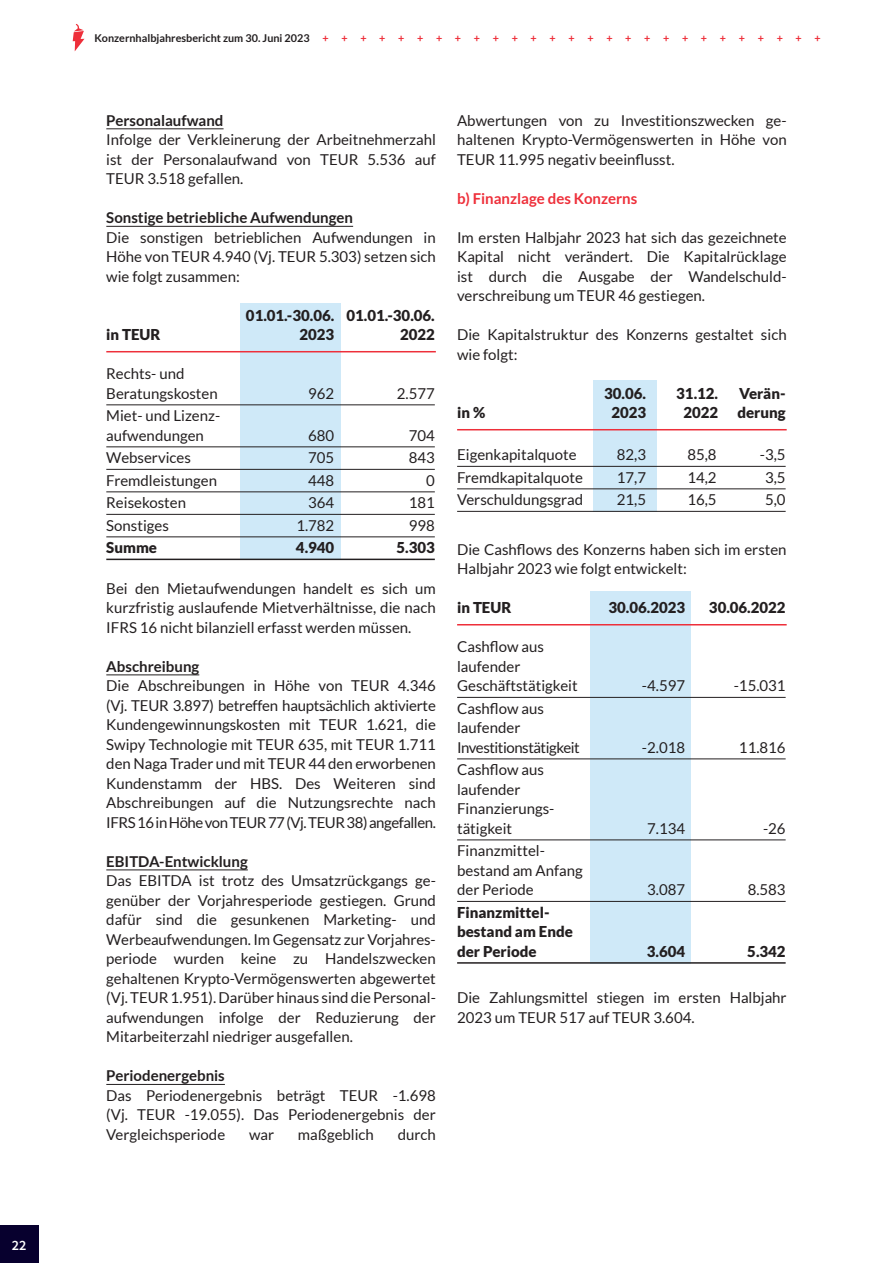
<style>
.page{position:relative;width:893px;height:1263px;background:#fff}
.page>*{position:absolute;margin:0;border:0;box-sizing:border-box;transform-origin:0 0}
.t1{font:15px/19.5px "Lato";color:#231f20;text-align:justify}
.t2{font:900 15px/19.5px "Lato";color:#231f20}
.t3{font:700 15px "Lato";color:#231f20}
.t4{font:15px/19.5px "Lato";letter-spacing:-.03em;color:#231f20}
.t5{font:700 15px "Lato";color:#ee2f3a}
.t6{font:600 14.25px "Source Sans Pro";color:#fff}
.t7{font:700 10.8px "Lato";color:#231f20}
.s1{color:#ee2f3a}
</style>
<div class="page">
<div style="left:0;top:1226px;width:38px;height:37px;background:#07002e"></div>
<svg style="left:73px;top:24px;width:11px;height:27px"></svg>
<div style="left:593px;top:380px;width:64px;height:132px;background:#cfe9f8"></div>
<div style="left:590px;top:591px;width:101px;height:372px;background:#cfe9f8"></div>
<div style="left:240px;top:303px;width:101px;height:255px;background:#cfe9f8"></div>
<hr style="left:106px;top:129px;width:118px;height:1px;background:#231f20">
<hr style="left:106px;top:226px;width:247px;height:1px;background:#231f20">
<hr style="left:106px;top:351px;width:330px;height:1px;background:#ee2f3a">
<hr style="left:106px;top:405px;width:329px;height:1px;background:#231f20">
<hr style="left:106px;top:447px;width:329px;height:1px;background:#231f20">
<hr style="left:106px;top:469px;width:329px;height:1px;background:#231f20">
<hr style="left:106px;top:492px;width:329px;height:1px;background:#231f20">
<hr style="left:106px;top:514px;width:329px;height:1px;background:#231f20">
<hr style="left:106px;top:537px;width:329px;height:1px;background:#231f20">
<hr style="left:106px;top:559px;width:329px;height:1px;background:#231f20">
<hr style="left:106px;top:675px;width:93px;height:1px;background:#231f20">
<hr style="left:106px;top:870px;width:142px;height:1px;background:#231f20">
<hr style="left:106px;top:1084px;width:119px;height:1px;background:#231f20">
<hr style="left:457px;top:429px;width:330px;height:1px;background:#ee2f3a">
<hr style="left:457px;top:466px;width:329px;height:1px;background:#231f20">
<hr style="left:457px;top:489px;width:329px;height:1px;background:#231f20">
<hr style="left:457px;top:511px;width:329px;height:1px;background:#231f20">
<hr style="left:457px;top:624px;width:330px;height:1px;background:#ee2f3a">
<hr style="left:457px;top:697px;width:329px;height:1px;background:#231f20">
<hr style="left:457px;top:759px;width:329px;height:1px;background:#231f20">
<hr style="left:457px;top:840px;width:329px;height:1px;background:#231f20">
<hr style="left:457px;top:901px;width:329px;height:1px;background:#231f20">
<hr style="left:457px;top:962px;width:329px;height:2px;background:#231f20">
<p class="t6" style="left:12px;top:1235px;width:16px">22</p>
<p class="t7" style="left:95px;top:32px;width:728px">Konzernhalbjahresbericht zum 30. Juni 2023 <span class="s1">+ + + + + + + + + + + + + + + + + + + + + + + + + + +</span></p>
<p class="t3" style="left:106px;top:112px;width:119px">Personalaufwand</p>
<p class="t1" style="left:106px;top:130px;width:331px">Infolge der Verkleinerung der Arbeitnehmerzahl ist der Personalaufwand von TEUR 5.536 auf TEUR 3.518 gefallen.</p>
<p class="t3" style="left:106px;top:209px;width:248px">Sonstige betriebliche Aufwendungen</p>
<p class="t1" style="left:106px;top:228px;width:331px">Die sonstigen betrieblichen Aufwendungen in Höhe von TEUR 4.940 (Vj. TEUR 5.303) setzen sich wie folgt zusammen:</p>
<p class="t2" style="left:246px;top:305px;width:190px">01.01.-30.06. 01.01.-30.06.</p>
<p class="t2" style="left:106px;top:325px;width:56px">in TEUR</p>
<p class="t2" style="left:299px;top:325px;width:36px">2023</p>
<p class="t2" style="left:400px;top:325px;width:36px">2022</p>
<p class="t1" style="left:106px;top:364px;width:113px">Rechts- und<br>Beratungskosten</p>
<p class="t1" style="left:308px;top:384px;width:28px">962</p>
<p class="t1" style="left:397px;top:384px;width:39px">2.577</p>
<p class="t1" style="left:106px;top:406px;width:115px">Miet- und Lizenz&shy;aufwendungen</p>
<p class="t1" style="left:308px;top:426px;width:28px">680</p>
<p class="t1" style="left:409px;top:426px;width:28px">704</p>
<p class="t1" style="left:106px;top:448px;width:86px">Webservices</p>
<p class="t1" style="left:308px;top:448px;width:28px">705</p>
<p class="t1" style="left:409px;top:448px;width:28px">843</p>
<p class="t1" style="left:106px;top:471px;width:112px">Fremdleistungen</p>
<p class="t1" style="left:308px;top:471px;width:28px">448</p>
<p class="t1" style="left:426px;top:471px;width:10px">0</p>
<p class="t1" style="left:106px;top:493px;width:81px">Reisekosten</p>
<p class="t1" style="left:308px;top:493px;width:28px">364</p>
<p class="t1" style="left:409px;top:493px;width:28px">181</p>
<p class="t1" style="left:106px;top:516px;width:64px">Sonstiges</p>
<p class="t1" style="left:296px;top:516px;width:39px">1.782</p>
<p class="t1" style="left:409px;top:516px;width:28px">998</p>
<p class="t2" style="left:106px;top:538px;width:52px">Summe</p>
<p class="t2" style="left:296px;top:538px;width:40px">4.940</p>
<p class="t2" style="left:396px;top:538px;width:40px">5.303</p>
<p class="t1" style="left:106px;top:579px;width:331px">Bei den Mietaufwendungen handelt es sich um kurzfristig auslaufende Mietverhältnisse, die nach IFRS 16 nicht bilanziell erfasst werden müssen.</p>
<p class="t3" style="left:106px;top:658px;width:94px">Abschreibung</p>
<p class="t1" style="left:106px;top:676px;width:331px">Die Abschreibungen in Höhe von TEUR 4.346 (Vj. TEUR 3.897) betreffen hauptsächlich aktivierte Kundengewinnungskosten mit TEUR 1.621, die Swipy Technologie mit TEUR 635, mit TEUR 1.711 den Naga Trader und mit TEUR 44 den erworbenen Kundenstamm der HBS. Des Weiteren sind Abschreibungen auf die Nutzungsrechte nach IFRS 16 in Höhe von TEUR 77 (Vj. TEUR 38) angefallen.</p>
<p class="t3" style="left:106px;top:853px;width:143px">EBITDA-Entwicklung</p>
<p class="t1" style="left:106px;top:871px;width:331px">Das EBITDA ist trotz des Umsatzrückgangs ge&shy;genüber der Vorjahresperiode gestiegen. Grund dafür sind die gesunkenen Marketing- und Werbeaufwendungen. Im Gegensatz zur Vorjahres&shy;periode wurden keine zu Handelszwecken gehaltenen Krypto-Vermögenswerten abgewertet (Vj. TEUR 1.951). Darüber hinaus sind die Personal&shy;aufwendungen infolge der Reduzierung der Mitarbeiterzahl niedriger ausgefallen.</p>
<p class="t3" style="left:106px;top:1067px;width:120px">Periodenergebnis</p>
<p class="t1" style="left:106px;top:1086px;width:331px">Das Periodenergebnis beträgt TEUR -1.698 (Vj. TEUR -19.055). Das Periodenergebnis der Vergleichsperiode</p>
<p class="t1" style="left:249px;top:1125px;width:27px">war</p>
<p class="t1" style="left:298px;top:1125px;width:77px">maßgeblich</p>
<p class="t1" style="left:398px;top:1125px;width:40px">durch</p>
<p class="t1" style="left:457px;top:111px;width:331px">Abwertungen von zu Investitionszwecken ge&shy;haltenen Krypto-Vermögenswerten in Höhe von TEUR 11.995 negativ beeinflusst.</p>
<p class="t5" style="left:457px;top:190px;width:182px">b) Finanzlage des Konzerns</p>
<p class="t1" style="left:457px;top:228px;width:331px">Im ersten Halbjahr 2023 hat sich das gezeichnete Kapital nicht verändert. Die Kapitalrücklage ist durch die Ausgabe der Wandelschuld&shy;verschreibung um TEUR 46 gestiegen.</p>
<p class="t1" style="left:457px;top:325px;width:331px">Die Kapitalstruktur des Konzerns gestaltet sich wie folgt:</p>
<p class="t2" style="left:604px;top:383px;width:43px">30.06.</p>
<p class="t2" style="left:676px;top:383px;width:43px">31.12.</p>
<p class="t2" style="left:739px;top:383px;width:48px">Verän-</p>
<p class="t2" style="left:457px;top:403px;width:30px">in %</p>
<p class="t2" style="left:611px;top:403px;width:36px">2023</p>
<p class="t2" style="left:683px;top:403px;width:36px">2022</p>
<p class="t2" style="left:737px;top:403px;width:50px">derung</p>
<p class="t1" style="left:457px;top:445px;width:121px">Eigenkapitalquote</p>
<p class="t1" style="left:617px;top:445px;width:31px">82,3</p>
<p class="t1" style="left:687px;top:445px;width:31px">85,8</p>
<p class="t1" style="left:760px;top:445px;width:27px">-3,5</p>
<p class="t1" style="left:457px;top:468px;width:127px">Fremdkapitalquote</p>
<p class="t1" style="left:617px;top:468px;width:31px">17,7</p>
<p class="t1" style="left:687px;top:468px;width:31px">14,2</p>
<p class="t1" style="left:765px;top:468px;width:22px">3,5</p>
<p class="t1" style="left:457px;top:490px;width:127px">Verschuldungsgrad</p>
<p class="t1" style="left:617px;top:490px;width:31px">21,5</p>
<p class="t1" style="left:687px;top:490px;width:31px">16,5</p>
<p class="t1" style="left:765px;top:490px;width:22px">5,0</p>
<p class="t1" style="left:457px;top:540px;width:331px">Die Cashflows des Konzerns haben sich im ersten<br>Halbjahr 2023 wie folgt entwickelt:</p>
<p class="t2" style="left:457px;top:598px;width:56px">in TEUR</p>
<p class="t2" style="left:608px;top:598px;width:78px">30.06.2023</p>
<p class="t2" style="left:709px;top:598px;width:78px">30.06.2022</p>
<p class="t1" style="left:457px;top:637px;width:122px;text-align:left">Cashflow aus laufender<br>Geschäftstätigkeit</p>
<p class="t1" style="left:642px;top:676px;width:45px">-4.597</p>
<p class="t1" style="left:734px;top:676px;width:53px">-15.031</p>
<p class="t4" style="left:457px;top:699px;width:124px">Cashflow aus laufender<br>Investitionstätigkeit</p>
<p class="t1" style="left:457px;top:760px;width:99px;text-align:left">Cashflow aus laufender<br>Finanzierungs&shy;tätigkeit</p>
<p class="t1" style="left:457px;top:841px;width:127px;text-align:left">Finanzmittel&shy;bestand am Anfang der Periode</p>
<p class="t1" style="left:642px;top:738px;width:45px">-2.018</p>
<p class="t1" style="left:739px;top:738px;width:48px">11.816</p>
<p class="t1" style="left:647px;top:819px;width:39px">7.134</p>
<p class="t1" style="left:763px;top:819px;width:24px">-26</p>
<p class="t1" style="left:647px;top:880px;width:39px">3.087</p>
<p class="t1" style="left:748px;top:880px;width:39px">8.583</p>
<p class="t2" style="left:457px;top:902px;width:117px">Finanzmittel&shy;bestand am Ende der Periode</p>
<p class="t2" style="left:647px;top:941px;width:40px">3.604</p>
<p class="t2" style="left:747px;top:941px;width:40px">5.342</p>
<p class="t1" style="left:457px;top:988px;width:331px">Die Zahlungsmittel stiegen im ersten Halbjahr<br>2023 um TEUR 517 auf TEUR 3.604.</p>
</div>
